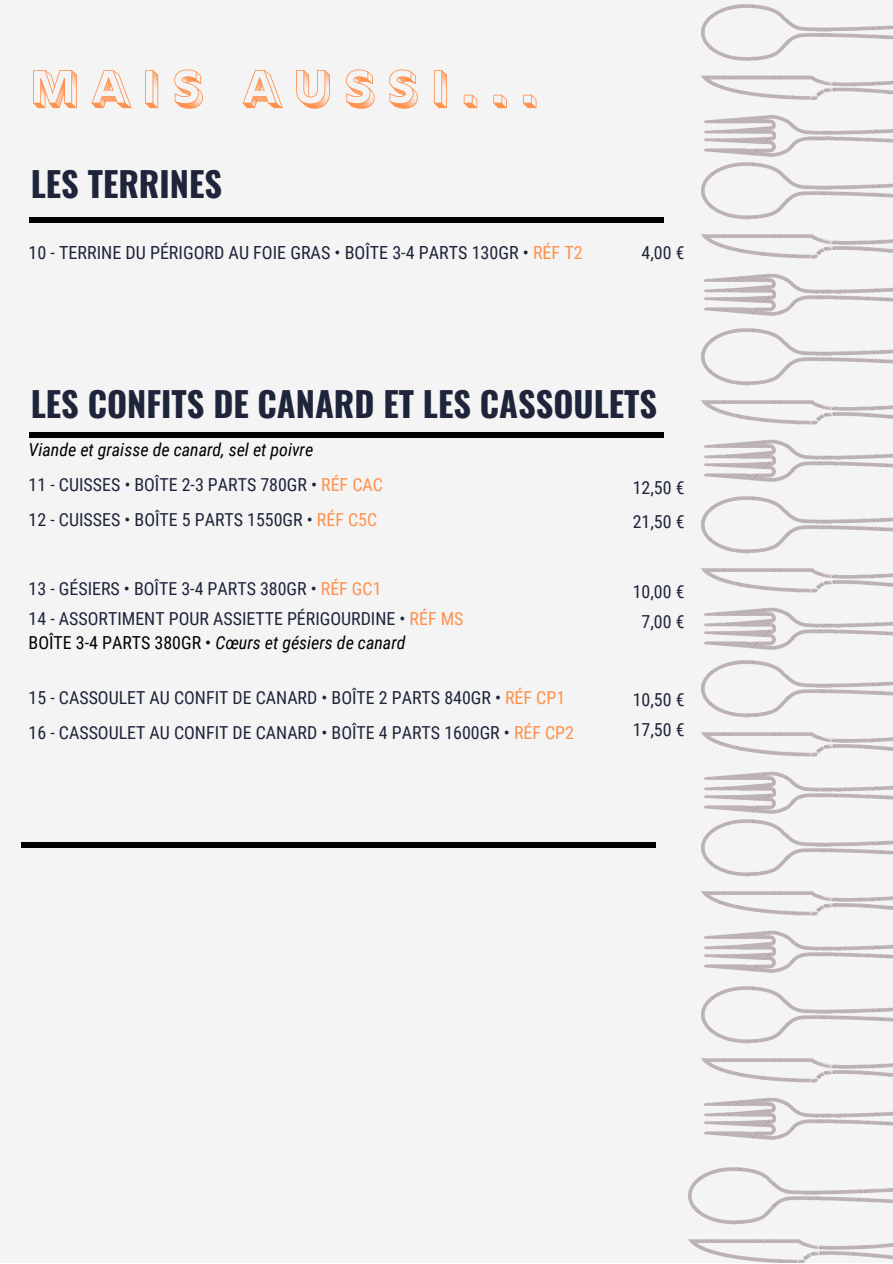
<style>
.page{position:relative;width:893px;height:1264px;background:#fff}
.page>*{position:absolute;margin:0;border:0;box-sizing:border-box;transform-origin:0 0}
.t1{font:51.75px "Rig Bold Halftone";letter-spacing:.25em;color:#ff914d}
.t2{font:700 34.35px "Oswald";color:#1e243a}
.t3{font:18px "Roboto Condensed";color:#1e243a}
.t4{font:17.85px/34.8px "Roboto Condensed";color:#1e243a}
.t5{font:italic 17.85px "Roboto Condensed";color:#000}
.s1{color:#ff914d}
.s2{font-style:italic;color:#000}
.s3{font-style:italic}
.s4{font-style:normal}
</style>
<div class="page">
<div style="left:0;top:0;width:892px;height:1262px;background:#f4f4f4"></div>
<div style="left:29px;top:217px;width:634px;height:5px;background:#000"></div>
<div style="left:29px;top:432px;width:634px;height:6px;background:#000"></div>
<div style="left:21px;top:842px;width:635px;height:6px;background:#000"></div>
<img style="left:701px;top:986px;width:191px;height:153px">
<img style="left:701px;top:819px;width:191px;height:153px">
<img style="left:701px;top:660px;width:191px;height:153px">
<img style="left:701px;top:496px;width:191px;height:153px">
<img style="left:701px;top:329px;width:191px;height:153px">
<img style="left:701px;top:163px;width:191px;height:153px">
<img style="left:701px;top:4px;width:191px;height:153px">
<img style="left:688px;top:1167px;width:204px;height:95px">
<h1 class="t1" style="left:31px;top:58px;width:509px">MAIS AUSSI...</h1>
<h2 class="t2" style="left:31px;top:156px;width:193px">LES TERRINES</h2>
<p class="t3" style="left:29px;top:242px;width:555px">10 - TERRINE DU PÉRIGORD AU FOIE GRAS • BOÎTE 3-4 PARTS 130GR • <span class="s1">RÉF T2</span></p>
<p class="t4" style="left:641px;top:235px;width:44px">4,00 €</p>
<h2 class="t2" style="left:31px;top:376px;width:628px">LES CONFITS DE CANARD ET LES CASSOULETS</h2>
<p class="t4" style="left:29px;top:432px;width:356px"><span class="s2">Viande et graisse de canard, sel et poivre<br></span>11 - CUISSES <span class="s3">•</span> BOÎTE 2-3 PARTS 780GR • <span class="s1">RÉF CAC<br></span>12 - CUISSES • BOÎTE 5 PARTS 1550GR • <span class="s1">RÉF C5C</span></p>
<p class="t4" style="left:29px;top:574px;width:436px;line-height:29.2px">13 - GÉSIERS • BOÎTE 3-4 PARTS 380GR • <span class="s1">RÉF GC1<br></span>14 - ASSORTIMENT POUR ASSIETTE PÉRIGOURDINE • <span class="s1">RÉF MS</span></p>
<p class="t5" style="left:29px;top:632px;width:378px"><span class="s4">BOÎTE 3-4 PARTS 380GR •</span> Cœurs et gésiers de canard</p>
<p class="t4" style="left:29px;top:681px;width:547px">15 - CASSOULET AU CONFIT DE CANARD • BOÎTE 2 PARTS 840GR • <span class="s1">RÉF CP1<br></span>16 - CASSOULET AU CONFIT DE CANARD • BOÎTE 4 PARTS 1600GR • <span class="s1">RÉF CP2</span></p>
<p class="t4" style="left:632px;top:470px;width:53px">12,50 €<br>21,50 €</p>
<p class="t4" style="left:632px;top:577px;width:53px;line-height:30.3px;text-align:center">10,00 €<br>7,00 €</p>
<p class="t4" style="left:632px;top:685px;width:53px;line-height:30.3px">10,50 €<br>17,50 €</p>
</div>
